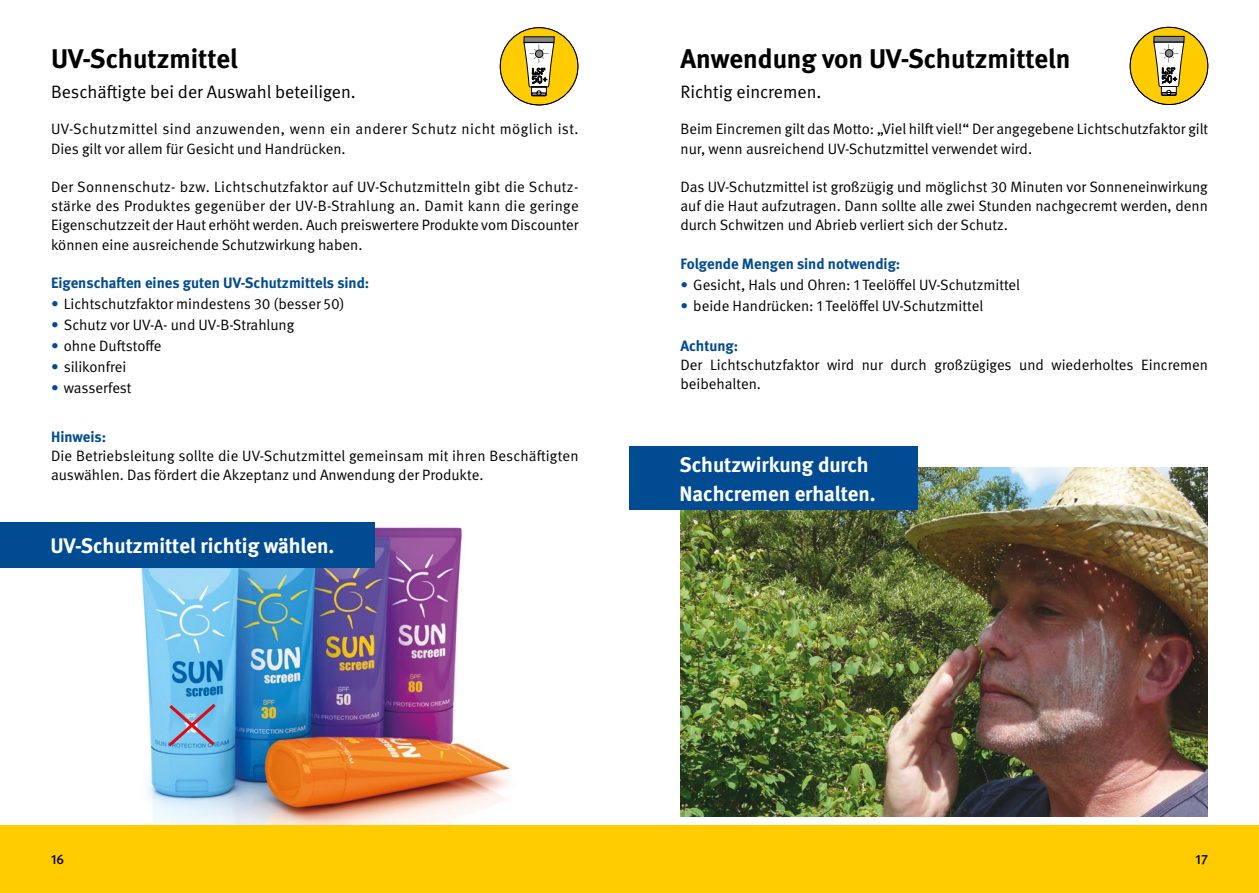
<style>
.page{position:relative;width:1259px;height:893px;background:#fff}
.page>*{position:absolute;margin:0;border:0;box-sizing:border-box;transform-origin:0 0}
.t1{font:700 27px "DGUV Meta";color:#000}
.t2{font:700 21px/28.2px "DGUV Meta";color:#fff}
.t3{font:18px "DGUV Meta";color:#000}
.t4{font:15px/19.2px "DGUV Meta";color:#000}
.t5{font:15px/19.2px "DGUV Meta";letter-spacing:.02em;color:#000}
.t6{font:700 15px "DGUV Meta";color:#004b91}
.t7{font:500 13.5px "DGUV Meta";color:#000}
.s1{color:#004b91}
</style>
<div class="page">
<img style="left:108px;top:522px;width:403px;height:303px">
<div style="left:1130px;top:27px;width:77px;height:77px;background:#fc0;border-radius:50%"></div>
<div style="left:1129px;top:27px;width:79px;height:78px;border:1px solid #000;border-radius:50%"></div>
<div style="left:1153px;top:36px;width:31px;height:6px;border:1px solid #020304"></div>
<svg style="left:1153px;top:38px;width:31px;height:58px"></svg>
<div style="left:500px;top:28px;width:78px;height:76px;background:#fc0;border-radius:50%"></div>
<div style="left:500px;top:27px;width:78px;height:78px;border:1px solid #000;border-radius:50%"></div>
<svg style="left:523px;top:38px;width:31px;height:59px"></svg>
<img style="left:680px;top:468px;width:528px;height:348px">
<div style="left:629px;top:446px;width:288px;height:64px;background:#004b91"></div>
<div style="left:0;top:522px;width:374px;height:45px;background:#004b91"></div>
<svg style="left:165px;top:701px;width:54px;height:49px;background:#83acd1"></svg>
<div style="left:0;top:825px;width:1259px;height:68px;background:#fecc00"></div>
<h2 class="t1" style="left:51px;top:43px;width:188px">UV-Schutzmittel</h2>
<p class="t3" style="left:51px;top:82px;width:306px">Beschäftigte bei der Auswahl beteiligen.</p>
<p class="t5" style="left:51px;top:120px;width:529px">UV-Schutzmittel sind anzuwenden, wenn ein anderer Schutz nicht möglich ist.<br>Dies gilt vor allem für Gesicht und Handrücken.</p>
<p class="t4" style="left:51px;top:178px;width:529px;text-align:justify">Der Sonnenschutz- bzw. Lichtschutzfaktor auf UV-Schutzmitteln gibt die Schutz&shy;stärke des Produktes gegenüber der UV-B-Strahlung an. Damit kann die geringe Eigenschutzzeit der Haut erhöht werden. Auch preiswertere Produkte vom Discounter können eine ausreichende Schutzwirkung haben.</p>
<p class="t6" style="left:51px;top:274px;width:320px">Eigenschaften eines guten UV-Schutzmittels sind:</p>
<p class="t4" style="left:51px;top:294px;width:295px"><span class="s1">•</span> Lichtschutzfaktor mindestens 30 (besser 50)</p>
<p class="t4" style="left:51px;top:315px;width:245px"><span class="s1">•</span> Schutz vor UV-A- und UV-B-Strahlung</p>
<p class="t4" style="left:51px;top:336px;width:112px"><span class="s1">•</span> ohne Duftstoffe</p>
<p class="t4" style="left:51px;top:357px;width:77px"><span class="s1">•</span> silikonfrei</p>
<p class="t4" style="left:51px;top:378px;width:82px"><span class="s1">•</span> wasserfest</p>
<p class="t6" style="left:51px;top:427px;width:57px">Hinweis:</p>
<p class="t4" style="left:51px;top:446px;width:529px">Die Betriebsleitung sollte die UV-Schutzmittel gemeinsam mit ihren Beschäftigten auswählen. Das fördert die Akzeptanz und Anwendung der Produkte.</p>
<p class="t2" style="left:679px;top:451px;width:198px">Schutzwirkung durch<br>Nachcremen erhalten.</p>
<h2 class="t1" style="left:680px;top:43px;width:391px">Anwendung von UV-Schutzmitteln</h2>
<p class="t3" style="left:680px;top:82px;width:142px">Richtig eincremen.</p>
<p class="t4" style="left:680px;top:120px;width:529px">Beim Eincremen gilt das Motto: „Viel hilft viel!“ Der angegebene Lichtschutzfaktor gilt nur, wenn ausreichend UV-Schutzmittel verwendet wird.</p>
<p class="t4" style="left:680px;top:178px;width:529px;text-align:justify">Das UV-Schutzmittel ist großzügig und möglichst 30 Minuten vor Sonneneinwirkung auf die Haut aufzutragen. Dann sollte alle zwei Stunden nachgecremt werden, denn durch Schwitzen und Abrieb verliert sich der Schutz.</p>
<p class="t6" style="left:680px;top:255px;width:221px">Folgende Mengen sind notwendig:</p>
<p class="t4" style="left:680px;top:275px;width:341px"><span class="s1">•</span> Gesicht, Hals und Ohren: 1 Teelöffel UV-Schutzmittel</p>
<p class="t4" style="left:680px;top:296px;width:304px"><span class="s1">•</span> beide Handrücken: 1 Teelöffel UV-Schutzmittel</p>
<p class="t6" style="left:680px;top:337px;width:59px">Achtung:</p>
<p class="t4" style="left:680px;top:355px;width:529px">Der Lichtschutzfaktor wird nur durch großzügiges und wiederholtes Eincremen beibehalten.</p>
<p class="t2" style="left:51px;top:532px;width:285px">UV-Schutzmittel richtig wählen.</p>
<p class="t7" style="left:51px;top:851px;width:15px">16</p>
<p class="t7" style="left:1195px;top:851px;width:14px">17</p>
</div>
